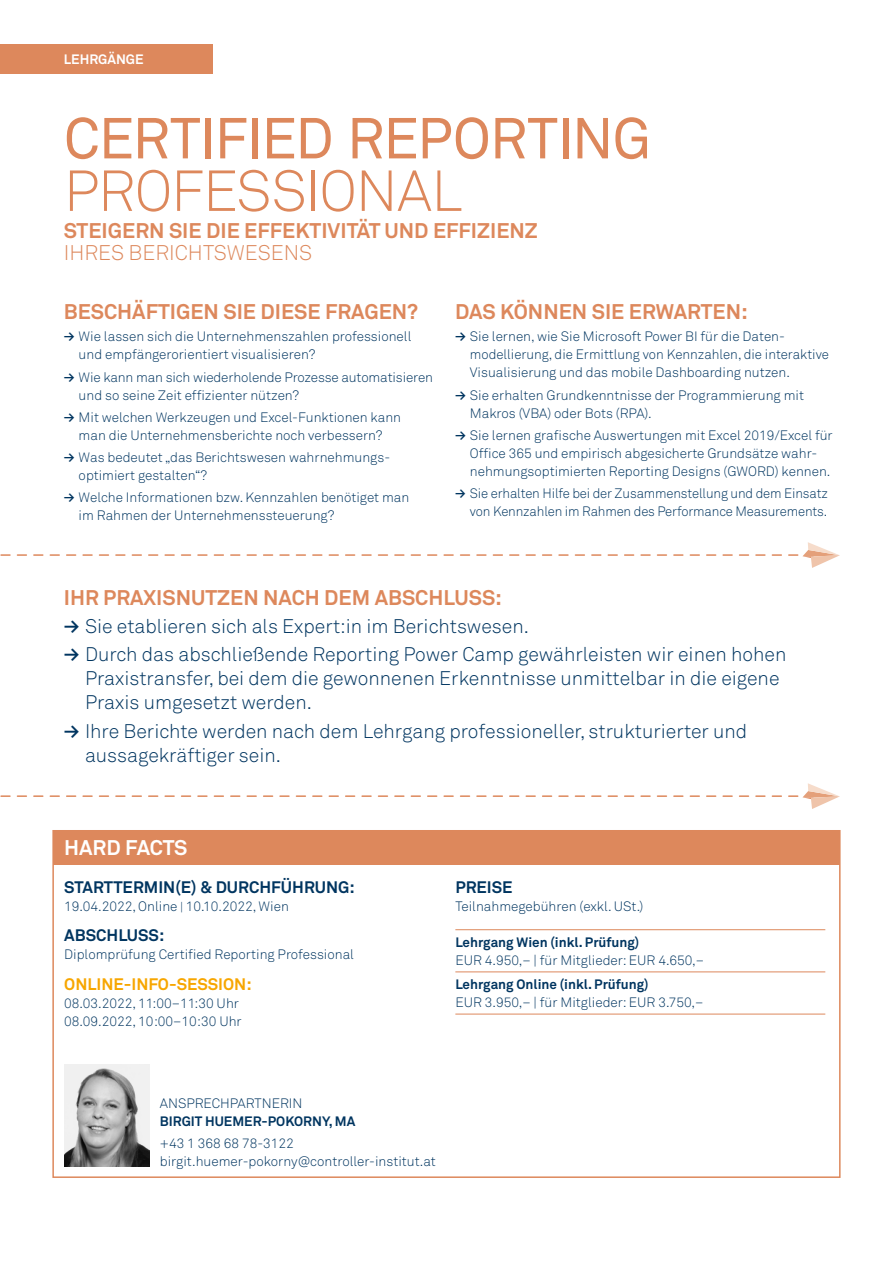
<style>
.page{position:relative;width:893px;height:1263px;background:#fff}
.page>*{position:absolute;margin:0;border:0;box-sizing:border-box;transform-origin:0 0}
.t1{font:57px "Akkurat Pro";letter-spacing:-.02em;color:#dd885c}
.t2{font:57px "Akkurat Light Pro";letter-spacing:-.02em;color:#dd885c}
.t3{font:700 21px "Akkurat Pro";color:#dd885c}
.t4{font:21px "Akkurat Light Pro";color:#dd885c}
.t5{font:700 21px "Akkurat Pro";letter-spacing:-.015em;color:#fff}
.t6{font:19.5px/24px "Akkurat Light Pro";color:#003560}
.t7{font:700 16.5px "Akkurat Pro";color:#003560}
.t8{font:700 16.5px "Akkurat Pro";color:#f7a600}
.t9{font:13.5px/18px "Akkurat Light Pro";color:#003560}
.t10{font:700 13.5px "Akkurat Pro";color:#003560}
.t11{font:700 13.5px "Akkurat Pro";color:#fff}
.s1{font-family:"Akkurat Pro";font-weight:700}
.s2{font-size:12px}
</style>
<div class="page">
<div style="left:53px;top:830px;width:787px;height:34px;background:#dd885c"></div>
<div style="left:52px;top:830px;width:789px;height:348px;border:2px solid #dd885c"></div>
<svg style="left:1px;top:542px;width:839px;height:26px"></svg>
<svg style="left:1px;top:783px;width:839px;height:26px"></svg>
<hr style="left:455px;top:929px;width:370px;height:1px;background:#dd885c">
<hr style="left:455px;top:971px;width:370px;height:1px;background:#dd885c">
<hr style="left:455px;top:1014px;width:370px;height:1px;background:#dd885c">
<div style="left:0;top:44px;width:213px;height:29px;background:#dd885c"></div>
<img style="left:64px;top:1064px;width:85px;height:102px">
<p class="t11" style="left:64px;top:51px;width:81px">LEHRGÄNGE</p>
<h1 class="t1" style="left:64px;top:105px;width:589px">CERTIFIED REPORTING</h1>
<h1 class="t2" style="left:64px;top:157px;width:400px">PROFESSIONAL</h1>
<h2 class="t3" style="left:64px;top:217px;width:476px">STEIGERN SIE DIE EFFEKTIVITÄT UND EFFIZIENZ</h2>
<h2 class="t4" style="left:64px;top:240px;width:250px">IHRES BERICHTSWESENS</h2>
<h2 class="t3" style="left:64px;top:299px;width:356px">BESCHÄFTIGEN SIE DIESE FRAGEN?</h2>
<p class="t9" style="left:79px;top:328px;width:334px;text-indent:-15px"><span class="s1">→</span> Wie lassen sich die Unternehmenszahlen professionell und empfängerorientiert visualisieren?</p>
<p class="t9" style="left:79px;top:368px;width:356px;text-indent:-15px"><span class="s1">→</span> Wie kann man sich wiederholende Prozesse automatisieren und so seine Zeit effizienter nützen?</p>
<p class="t9" style="left:64px;top:408px;width:339px;text-align:center"><span class="s1">→</span> Mit welchen Werkzeugen und Excel-Funktionen kann man die Unternehmensberichte noch verbessern?</p>
<p class="t9" style="left:79px;top:449px;width:313px;text-indent:-15px"><span class="s1">→</span> Was bedeutet „das Berichtswesen wahrnehmungs&shy;optimiert gestalten“?</p>
<p class="t9" style="left:79px;top:489px;width:332px;text-indent:-15px"><span class="s1">→</span> Welche Informationen bzw. Kennzahlen benötiget man im Rahmen der Unternehmenssteuerung?</p>
<h2 class="t3" style="left:455px;top:299px;width:294px">DAS KÖNNEN SIE ERWARTEN:</h2>
<p class="t9" style="left:470px;top:328px;width:361px;text-indent:-15px"><span class="s1">→</span> Sie lernen, wie Sie Microsoft Power BI für die Daten&shy;modellierung, die Ermittlung von Kennzahlen, die interaktive<br>Visualisierung und das mobile Dashboarding nutzen.</p>
<p class="t9" style="left:470px;top:386px;width:336px;text-indent:-15px"><span class="s1">→</span> Sie erhalten Grundkenntnisse der Programmierung mit<br>Makros (VBA) oder Bots (RPA).</p>
<p class="t9" style="left:470px;top:426px;width:364px;text-indent:-15px"><span class="s1">→</span> Sie lernen grafische Auswertungen mit Excel 2019/Excel für<br>Office 365 und empirisch abgesicherte Grundsätze wahr&shy;nehmungsoptimierten Reporting Designs (GWORD) kennen.</p>
<p class="t9" style="left:455px;top:485px;width:374px;text-align:right"><span class="s1">→</span> Sie erhalten Hilfe bei der Zusammenstellung und dem Einsatz von Kennzahlen im Rahmen des Performance Measurements.</p>
<h2 class="t3" style="left:64px;top:584px;width:440px">IHR PRAXISNUTZEN NACH DEM ABSCHLUSS:</h2>
<h3 class="t6" style="left:64px;top:615px;width:467px"><span class="s1">→</span> Sie etablieren sich als Expert:in im Berichtswesen.</h3>
<h3 class="t6" style="left:85px;top:643px;width:703px;text-indent:-21px"><span class="s1">→</span> Durch das abschließende Reporting Power Camp gewährleisten wir einen hohen<br>Praxistransfer, bei dem die gewonnenen Erkenntnisse unmittelbar in die eigene<br>Praxis umgesetzt werden.</h3>
<h3 class="t6" style="left:85px;top:719px;width:664px;text-indent:-21px"><span class="s1">→</span> Ihre Berichte werden nach dem Lehrgang professioneller, strukturierter und aussagekräftiger sein.</h3>
<h2 class="t5" style="left:64px;top:835px;width:125px">HARD FACTS</h2>
<p class="t7" style="left:64px;top:876px;width:292px">STARTTERMIN(E) &amp; DURCHFÜHRUNG:</p>
<p class="t9" style="left:64px;top:897px;width:226px">19.04.2022, Online <span class="s2">|</span> 10.10.2022, Wien</p>
<p class="t7" style="left:64px;top:925px;width:102px">ABSCHLUSS:</p>
<p class="t9" style="left:64px;top:946px;width:291px">Diplomprüfung Certified Reporting Professional</p>
<p class="t8" style="left:64px;top:974px;width:189px">ONLINE-INFO-SESSION:</p>
<p class="t9" style="left:64px;top:995px;width:179px">08.03.2022, 11:00–11:30 Uhr<br>08.09.2022, 10:00–10:30 Uhr</p>
<p class="t7" style="left:455px;top:876px;width:59px">PREISE</p>
<p class="t9" style="left:455px;top:897px;width:190px">Teilnahmegebühren (exkl. USt.)</p>
<p class="t10" style="left:455px;top:934px;width:185px">Lehrgang Wien (inkl. Prüfung)</p>
<p class="t9" style="left:455px;top:952px;width:250px">EUR 4.950,– | für Mitglieder: EUR 4.650,–</p>
<p class="t10" style="left:455px;top:976px;width:195px">Lehrgang Online (inkl. Prüfung)</p>
<p class="t9" style="left:455px;top:994px;width:250px">EUR 3.950,– | für Mitglieder: EUR 3.750,–</p>
<p class="t9" style="left:160px;top:1094px;width:144px">ANSPRECHPARTNERIN</p>
<p class="t10" style="left:160px;top:1113px;width:197px">BIRGIT HUEMER-POKORNY, MA</p>
<p class="t9" style="left:160px;top:1135px;width:278px">+43 1 368 68 78-3122 birgit.huemer-pokorny@controller-institut.at</p>
</div>
